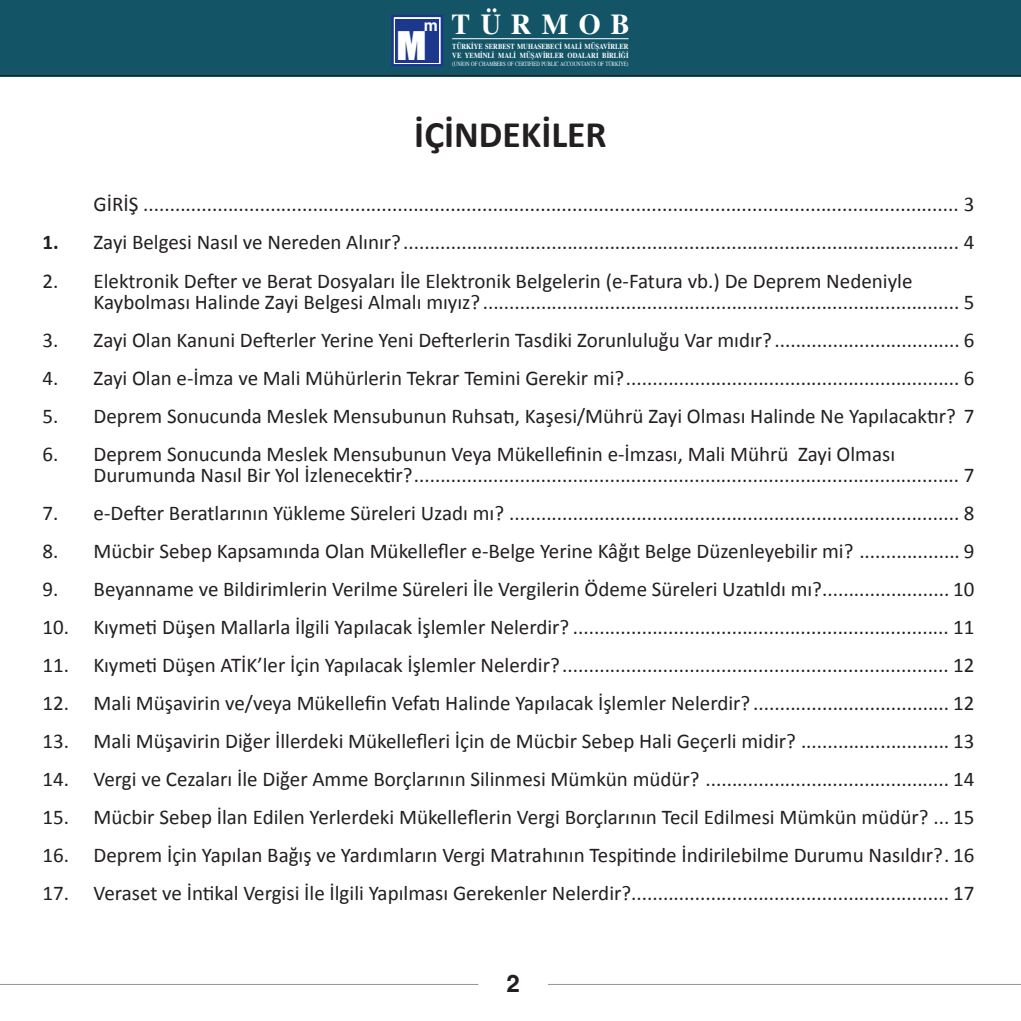
<style>
.page{position:relative;width:1021px;height:1021px;background:#fff}
.page>*{position:absolute;margin:0;border:0;box-sizing:border-box;transform-origin:0 0}
.Heading_1{font:700 37.5px "Calibri";color:#231f20}
.t1{font:36.15px "Impact";color:#fff;scale:1.16 1}
.t2{font:700 28.95px "Times";letter-spacing:.36em;color:#fff}
.t3{font:700 24px "Helvetica";color:#231f20}
.içindekiler{font:21px/21px "Calibri";color:#231f20}
.t4{font:700 15.9px "Helvetica";color:#fff}
.t5{font:700 7.65px/9.3px "Times";color:#fff;scale:.85 1}
.t6{font:6.3px "Times";color:#fff;scale:.78 1}
.s1{font-weight:700}
</style>
<div class="page">
<div style="left:0;top:0;width:1020px;height:77px;background:#135467"></div>
<hr style="left:452px;top:38px;width:176px;height:1px;background:#fff">
<div style="left:391px;top:15px;width:52px;height:52px;background:#1b388c;border:3px solid #1b388c"></div>
<hr style="left:0;top:75px;width:1020px;height:1px;background:#231f20">
<hr style="left:0;top:984px;width:478px;height:1px;background:#939598">
<hr style="left:548px;top:984px;width:472px;height:1px;background:#939598">
<p class="t4" style="left:424px;top:16px;width:16px">m</p>
<h2 class="t1" style="left:396px;top:17px;width:27px">M</h2>
<h3 class="t2" style="left:451px;top:5px;width:180px">TÜRMOB</h3>
<p class="t5" style="left:452px;top:42px;width:209px">TÜRKİYE SERBEST MUHASEBECİ MALİ MÜŞAVİRLER<br>VE YEMİNLİ MALİ MÜŞAVİRLER ODALARI BİRLİĞİ</p>
<p class="t6" style="left:452px;top:59px;width:227px">(UNION OF CHAMBERS OF CERTIFIED PUBLIC ACCOUNTANTS OF TÜRKİYE)</p>
<p class="Heading_1" style="left:414px;top:111px;width:194px">İÇİNDEKİLER</p>
<p class="içindekiler" style="left:94px;top:194px;width:882px">GİRİŞ .......................................................................................................................................................... 3</p>
<p class="içindekiler" style="left:43px;top:232px;width:933px"><span class="s1">1.</span> Zayi Belgesi Nasıl ve Nereden Alınır?......................................................................................................... 4</p>
<p class="içindekiler" style="left:94px;top:270px;width:882px;text-indent:-51px">2. Elektronik Defter ve Berat Dosyaları İle Elektronik Belgelerin (e-Fatura vb.) De Deprem Nedeniyle<br>Kaybolması Halinde Zayi Belgesi Almalı mıyız? .......................................................................................... 5</p>
<p class="içindekiler" style="left:43px;top:329px;width:933px">3. Zayi Olan Kanuni Defterler Yerine Yeni Defterlerin Tasdiki Zorunluluğu Var mıdır? ................................... 6</p>
<p class="içindekiler" style="left:43px;top:367px;width:933px">4. Zayi Olan e-İmza ve Mali Mühürlerin Tekrar Temini Gerekir mi?............................................................... 6</p>
<p class="içindekiler" style="left:43px;top:405px;width:933px">5. Deprem Sonucunda Meslek Mensubunun Ruhsatı, Kaşesi/Mührü Zayi Olması Halinde Ne Yapılacaktır? 7</p>
<p class="içindekiler" style="left:94px;top:443px;width:882px;text-indent:-51px">6. Deprem Sonucunda Meslek Mensubunun Veya Mükellefinin e-İmzası, Mali Mührü Zayi Olması<br>Durumunda Nasıl Bir Yol İzlenecektir?....................................................................................................... 7</p>
<p class="içindekiler" style="left:43px;top:502px;width:933px">7. e-Defter Beratlarının Yükleme Süreleri Uzadı mı? ..................................................................................... 8</p>
<p class="içindekiler" style="left:43px;top:540px;width:933px">8. Mücbir Sebep Kapsamında Olan Mükellefler e-Belge Yerine Kâğıt Belge Düzenleyebilir mi? ................... 9</p>
<p class="içindekiler" style="left:43px;top:578px;width:933px">9. Beyanname ve Bildirimlerin Verilme Süreleri İle Vergilerin Ödeme Süreleri Uzatıldı mı?........................ 10</p>
<p class="içindekiler" style="left:43px;top:616px;width:933px">10. Kıymeti Düşen Mallarla İlgili Yapılacak İşlemler Nelerdir? ....................................................................... 11</p>
<p class="içindekiler" style="left:43px;top:654px;width:933px">11. Kıymeti Düşen ATİK’ler İçin Yapılacak İşlemler Nelerdir? ......................................................................... 12</p>
<p class="içindekiler" style="left:43px;top:692px;width:933px">12. Mali Müşavirin ve/veya Mükellefin Vefatı Halinde Yapılacak İşlemler Nelerdir? ..................................... 12</p>
<p class="içindekiler" style="left:43px;top:730px;width:933px">13. Mali Müşavirin Diğer İllerdeki Mükellefleri İçin de Mücbir Sebep Hali Geçerli midir? ............................ 13</p>
<p class="içindekiler" style="left:43px;top:768px;width:933px">14. Vergi ve Cezaları İle Diğer Amme Borçlarının Silinmesi Mümkün müdür? .............................................. 14</p>
<p class="içindekiler" style="left:43px;top:806px;width:933px">15. Mücbir Sebep İlan Edilen Yerlerdeki Mükelleflerin Vergi Borçlarının Tecil Edilmesi Mümkün müdür? ... 15</p>
<p class="içindekiler" style="left:43px;top:844px;width:933px">16. Deprem İçin Yapılan Bağış ve Yardımların Vergi Matrahının Tespitinde İndirilebilme Durumu Nasıldır?. 16</p>
<p class="içindekiler" style="left:43px;top:882px;width:933px">17. Veraset ve İntikal Vergisi İle İlgili Yapılması Gerekenler Nelerdir?............................................................ 17</p>
<p class="t3" style="left:506px;top:968px;width:15px">2</p>
</div>
